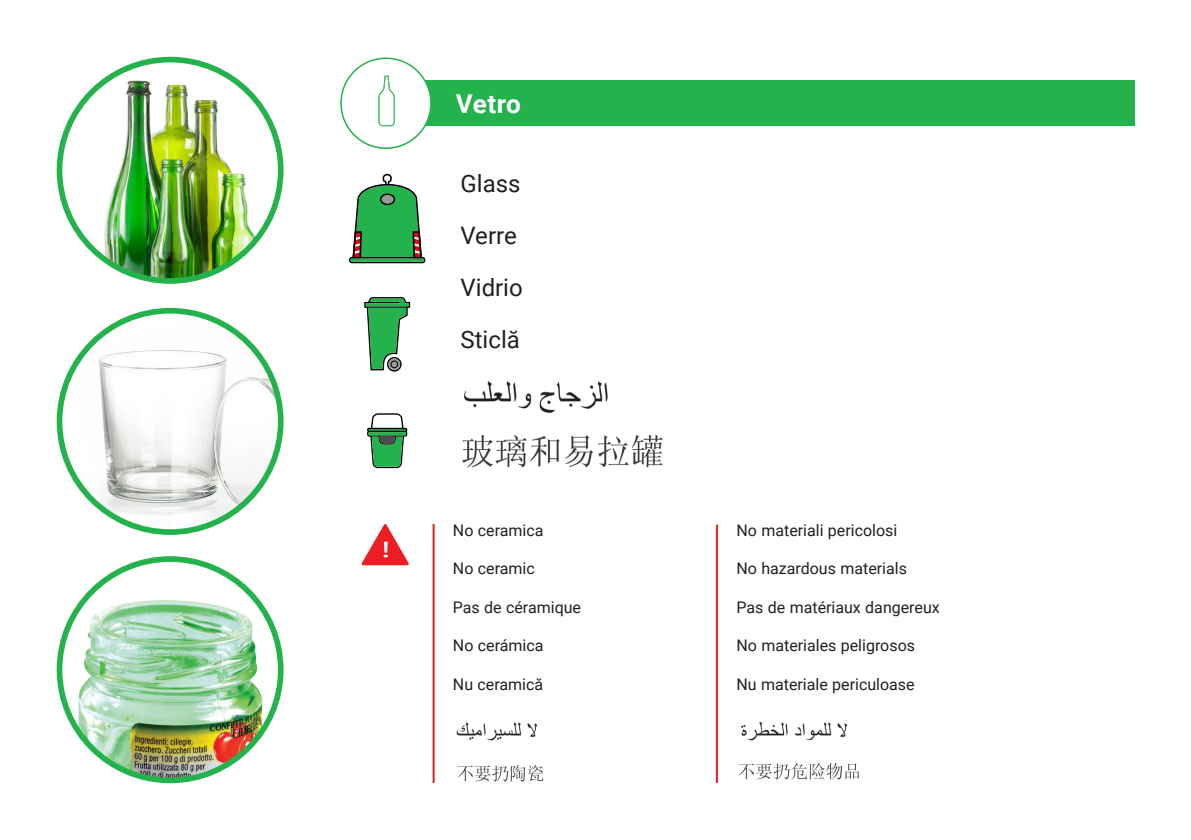
<style>
.page{position:relative;width:1191px;height:840px;background:#fff}
.page>*{position:absolute;margin:0;border:0;box-sizing:border-box;transform-origin:0 0}
.t1{font:700 26px "Roboto";letter-spacing:.01em;color:#fff}
.t2{font:24px "Roboto";color:#231f20}
.Normale{font:16px "Roboto";color:#231f20}
</style>
<div class="page">
<img style="left:464px;top:381px;width:144px;height:32px">
<img style="left:462px;top:434px;width:201px;height:34px">
<img style="left:434px;top:718px;width:103px;height:25px">
<img style="left:457px;top:765px;width:87px;height:17px">
<img style="left:741px;top:722px;width:107px;height:19px">
<img style="left:738px;top:763px;width:121px;height:17px">
<img style="left:91px;top:63px;width:180px;height:218px">
<div style="left:57px;top:57px;width:226px;height:226px;border:6px solid #23b24b;border-radius:50%"></div>
<div style="left:419px;top:80px;width:715px;height:46px;background:#23b24b"></div>
<div style="left:341px;top:58px;width:90px;height:90px;background:#fff;border-radius:50%"></div>
<div style="left:340px;top:57px;width:92px;height:92px;border:2px solid #23b24b;border-radius:50%"></div>
<svg style="left:364px;top:297px;width:46px;height:74px"></svg>
<svg style="left:388px;top:358px;width:12px;height:12px"></svg>
<div style="left:390px;top:360px;width:8px;height:8px;border:1px solid #000;border-radius:50%"></div>
<svg style="left:378px;top:76px;width:17px;height:50px"></svg>
<svg style="left:349px;top:174px;width:76px;height:89px"></svg>
<div style="left:381px;top:195px;width:12px;height:8px;background:#999;border-radius:50%"></div>
<hr style="left:351px;top:258px;width:73px;height:3px;background:#23b24b">
<svg style="left:361px;top:524px;width:48px;height:41px"></svg>
<hr style="left:432px;top:523px;width:2px;height:259px;background:#ee1d23">
<hr style="left:716px;top:524px;width:2px;height:258px;background:#ee1d23">
<img style="left:78px;top:600px;width:184px;height:180px">
<div style="left:57px;top:556px;width:226px;height:226px;border:6px solid #23b24b;border-radius:50%"></div>
<img style="left:81px;top:310px;width:200px;height:222px">
<div style="left:57px;top:308px;width:226px;height:226px;border:6px solid #23b24b;border-radius:50%"></div>
<svg style="left:367px;top:413px;width:40px;height:55px"></svg>
<p class="t1" style="left:456px;top:85px;width:67px">Vetro</p>
<p class="t2" style="left:460px;top:166px;width:61px">Glass</p>
<p class="t2" style="left:460px;top:218px;width:58px">Verre</p>
<p class="t2" style="left:460px;top:270px;width:64px">Vidrio</p>
<p class="t2" style="left:460px;top:322px;width:61px">Sticlă</p>
<p class="Normale" style="left:453px;top:519px;width:92px">No ceramica</p>
<p class="Normale" style="left:453px;top:557px;width:83px">No ceramic</p>
<p class="Normale" style="left:453px;top:595px;width:130px">Pas de céramique</p>
<p class="Normale" style="left:453px;top:634px;width:92px">No cerámica</p>
<p class="Normale" style="left:453px;top:672px;width:92px">Nu ceramică</p>
<p class="Normale" style="left:736px;top:519px;width:162px">No materiali pericolosi</p>
<p class="Normale" style="left:736px;top:557px;width:172px">No hazardous materials</p>
<p class="Normale" style="left:736px;top:595px;width:205px">Pas de matériaux dangereux</p>
<p class="Normale" style="left:736px;top:634px;width:180px">No materiales peligrosos</p>
<p class="Normale" style="left:736px;top:672px;width:180px">Nu materiale periculoase</p>
</div>
